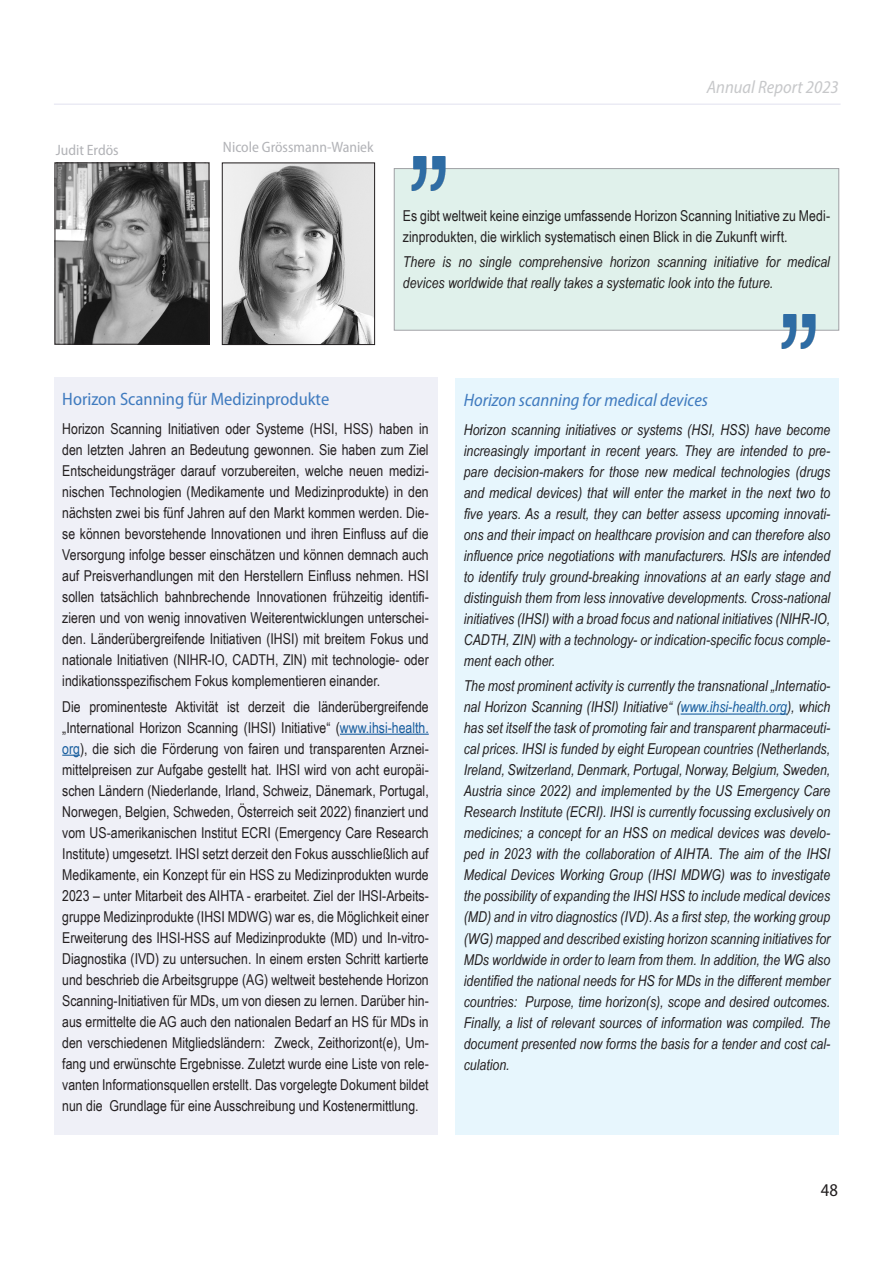
<style>
.page{position:relative;width:893px;height:1263px;background:#fff}
.page>*{position:absolute;margin:0;border:0;box-sizing:border-box;transform-origin:0 0}
.t1{font:semi-condensed 18px "Myriad Pro";color:#407bbf}
.t2{font:italic semi-condensed 18px "Myriad Pro";color:#407bbf}
.t3{font:italic semi-condensed 18px "Myriad Pro";color:#c7c8ca}
.t4{font:semi-condensed 18px "Myriad Pro";color:#231f20}
.t5{font:15px/21px "Arial Narrow";color:#231f20;text-align:justify}
.t6{font:italic 15px/21px "Arial Narrow";color:#231f20;text-align:justify}
.t7{font:semi-condensed 15px "Myriad Pro";color:#b2b3b7}
.s1{color:#175d9e}
</style>
<div class="page">
<div style="left:54px;top:377px;width:383px;height:757px;background:#eff0f7"></div>
<hr style="left:340px;top:734px;width:89px;height:1px;background:#175d9e">
<svg style="left:62px;top:755px;width:18px;height:1px"></svg>
<div style="left:455px;top:378px;width:384px;height:756px;background:#e7f6fd"></div>
<hr style="left:681px;top:713px;width:106px;height:2px;background:#175d9e">
<div style="left:394px;top:169px;width:445px;height:161px;background:#e0f1eb"></div>
<div style="left:394px;top:168px;width:445px;height:162px;border:1px solid #a0a1a5"></div>
<img style="left:781px;top:314px;width:34px;height:35px">
<img style="left:411px;top:156px;width:34px;height:35px">
<hr style="left:54px;top:104px;width:787px;height:1px;background:#e5e5f1">
<img style="left:224px;top:165px;width:149px;height:178px">
<div style="left:222px;top:163px;width:153px;height:182px;border:1px solid #231f20"></div>
<img style="left:57px;top:164px;width:150px;height:179px">
<div style="left:55px;top:162px;width:154px;height:183px;border:1px solid #231f20"></div>
<p class="t7" style="left:56px;top:142px;width:64px">Judit Erdös</p>
<p class="t7" style="left:223px;top:139px;width:152px">Nicole Grössmann-Waniek</p>
<p class="t3" style="left:707px;top:76px;width:134px">Annual Report 2023</p>
<p class="t5" style="left:403px;top:205px;width:429px">Es gibt weltweit keine einzige umfassende Horizon Scanning Initiative zu Medi&shy;zinprodukten, die wirklich systematisch einen Blick in die Zukunft wirft.</p>
<p class="t6" style="left:403px;top:251px;width:429px">There is no single comprehensive horizon scanning initiative for medical devices worldwide that really takes a systematic look into the future.</p>
<p class="t1" style="left:62px;top:389px;width:268px">Horizon Scanning für Medizinprodukte</p>
<p class="t5" style="left:62px;top:418px;width:368px">Horizon Scanning Initiativen oder Systeme (HSI, HSS) haben in den letzten Jahren an Bedeutung gewonnen. Sie haben zum Ziel Entscheidungsträger darauf vorzubereiten, welche neuen medizi&shy;nischen Technologien (Medikamente und Medizinprodukte) in den nächsten zwei bis fünf Jahren auf den Markt kommen werden. Die&shy;se können bevorstehende Innovationen und ihren Einfluss auf die Versorgung infolge besser einschätzen und können demnach auch auf Preisverhandlungen mit den Herstellern Einfluss nehmen. HSI sollen tatsächlich bahnbrechende Innovationen frühzeitig identifi&shy;zieren und von wenig innovativen Weiterentwicklungen unterschei&shy;den. Länderübergreifende Initiativen (IHSI) mit breitem Fokus und nationale Initiativen (NIHR-IO, CADTH, ZIN) mit technologie- oder indikationsspezifischem Fokus komplementieren einander.</p>
<p class="t5" style="left:62px;top:695px;width:368px">Die prominenteste Aktivität ist derzeit die länderübergreifende „International Horizon Scanning (IHSI) Initiative“ (<span class="s1">www.ihsi-health. org</span>), die sich die Förderung von fairen und transparenten Arznei&shy;mittelpreisen zur Aufgabe gestellt hat. IHSI wird von acht europäi&shy;schen Ländern (Niederlande, Irland, Schweiz, Dänemark, Portugal, Norwegen, Belgien, Schweden, Österreich seit 2022) finanziert und vom US-amerikanischen Institut ECRI (Emergency Care Research Institute) umgesetzt. IHSI setzt derzeit den Fokus ausschließlich auf Medikamente, ein Konzept für ein HSS zu Medizinprodukten wurde 2023 – unter Mitarbeit des AIHTA - erarbeitet. Ziel der IHSI-Arbeits&shy;gruppe Medizinprodukte (IHSI MDWG) war es, die Möglichkeit einer Erweiterung des IHSI-HSS auf Medizinprodukte (MD) und In-vitro-Diagnostika (IVD) zu untersuchen. In einem ersten Schritt kartierte und beschrieb die Arbeitsgruppe (AG) weltweit bestehende Horizon Scanning-Initiativen für MDs, um von diesen zu lernen. Darüber hin&shy;aus ermittelte die AG auch den nationalen Bedarf an HS für MDs in den verschiedenen Mitgliedsländern: Zweck, Zeithorizont(e), Um&shy;fang und erwünschte Ergebnisse. Zuletzt wurde eine Liste von rele&shy;vanten Informationsquellen erstellt. Das vorgelegte Dokument bildet nun die Grundlage für eine Ausschreibung und Kostenermittlung.</p>
<p class="t2" style="left:464px;top:389px;width:246px">Horizon scanning for medical devices</p>
<p class="t6" style="left:464px;top:419px;width:368px">Horizon scanning initiatives or systems (HSI, HSS) have become increasingly important in recent years. They are intended to pre&shy;pare decision-makers for those new medical technologies (drugs and medical devices) that will enter the market in the next two to five years. As a result, they can better assess upcoming innovati&shy;ons and their impact on healthcare provision and can therefore also influence price negotiations with manufacturers. HSIs are intended to identify truly ground-breaking innovations at an early stage and distinguish them from less innovative developments. Cross-national initiatives (IHSI) with a broad focus and national initiatives (NIHR-IO, CADTH, ZIN) with a technology- or indication-specific focus comple&shy;ment each other.</p>
<p class="t6" style="left:464px;top:675px;width:368px">The most prominent activity is currently the transnational „Internatio&shy;nal Horizon Scanning (IHSI) Initiative“ (<span class="s1">www.ihsi-health.org</span>), which has set itself the task of promoting fair and transparent pharmaceuti&shy;cal prices. IHSI is funded by eight European countries (Netherlands, Ireland, Switzerland, Denmark, Portugal, Norway, Belgium, Sweden, Austria since 2022) and implemented by the US Emergency Care Research Institute (ECRI). IHSI is currently focussing exclusively on medicines; a concept for an HSS on medical devices was develo&shy;ped in 2023 with the collaboration of AIHTA. The aim of the IHSI Medical Devices Working Group (IHSI MDWG) was to investigate the possibility of expanding the IHSI HSS to include medical devices (MD) and in vitro diagnostics (IVD). As a first step, the working group (WG) mapped and described existing horizon scanning initiatives for MDs worldwide in order to learn from them. In addition, the WG also identified the national needs for HS for MDs in the different member countries: Purpose, time horizon(s), scope and desired outcomes.<br>Finally, a list of relevant sources of information was compiled. The document presented now forms the basis for a tender and cost cal&shy;culation.</p>
<p class="t4" style="left:821px;top:1180px;width:19px">48</p>
</div>
